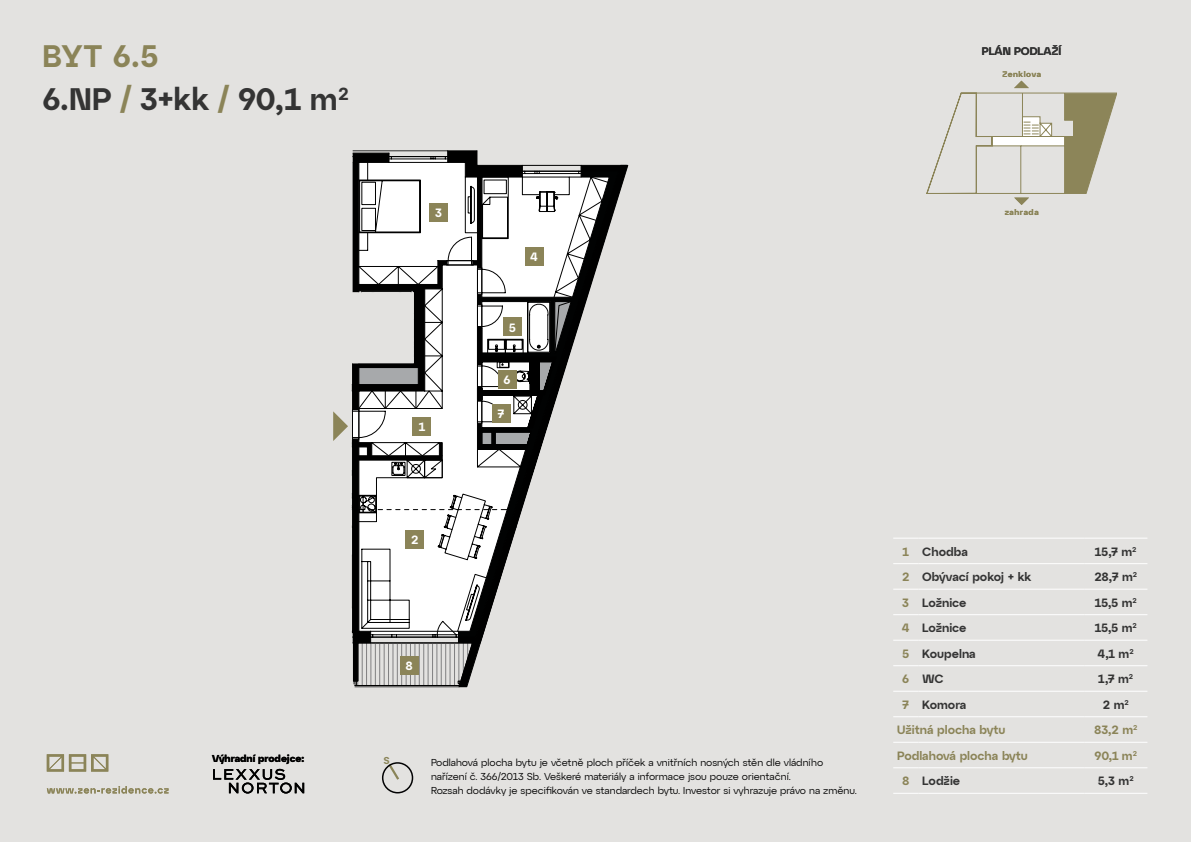
<style>
.page{position:relative;width:1191px;height:842px;background:#e3e2e0}
.page>*{position:absolute;margin:0;border:0;box-sizing:border-box;transform-origin:0 0}
.t1{font:600 31px/43.2px "Atyp Display";color:#343434}
.t2{font:600 12px "Atyp Display";color:#343434}
.t3{font:600 12px "Atyp Display";color:#8b8458}
.t4{font:600 12px "Atyp Display";color:#fff}
.t5{font:600 11px "Atyp Display";color:#343434}
.t6{font:10px/14px "Atyp Display";color:#000}
.t7{font:700 10px "Atyp Display";color:#000}
.t8{font:600 10px "Atyp Display";color:#8a8458}
.t9{font:600 8px "Atyp Display";letter-spacing:.07em;color:#8b8458}
.s1{color:#8b8458}
</style>
<div class="page">
<svg style="left:387px;top:762px;width:14px;height:19px"></svg>
<div style="left:382px;top:762px;width:31px;height:31px;border:1px solid #020203;border-radius:50%"></div>
<svg style="left:47px;top:754px;width:61px;height:17px"></svg>
<svg style="left:47px;top:786px;width:121px;height:7px"></svg>
<svg style="left:213px;top:769px;width:91px;height:24px;background:#9d9c9b"></svg>
<div style="left:457px;top:164px;width:172px;height:523px;background:#e3e2e0"></div>
<svg style="left:352px;top:150px;width:268px;height:488px;background:#c7c6c5"></svg>
<svg style="left:926px;top:81px;width:190px;height:124px;background:#d1cec3"></svg>
<svg style="left:333px;top:151px;width:242px;height:535px"></svg>
<svg style="left:893px;top:538px;width:25px;height:1px"></svg>
<hr style="left:918px;top:538px;width:166px;height:1px;background:#fff">
<hr style="left:1084px;top:538px;width:63px;height:1px;background:#fff">
<svg style="left:893px;top:563px;width:25px;height:1px"></svg>
<hr style="left:918px;top:563px;width:166px;height:1px;background:#fff">
<hr style="left:1084px;top:563px;width:63px;height:1px;background:#fff">
<svg style="left:893px;top:589px;width:25px;height:1px"></svg>
<hr style="left:918px;top:589px;width:166px;height:1px;background:#fff">
<hr style="left:1084px;top:589px;width:63px;height:1px;background:#fff">
<svg style="left:893px;top:614px;width:25px;height:1px"></svg>
<hr style="left:918px;top:614px;width:166px;height:1px;background:#fff">
<hr style="left:1084px;top:614px;width:63px;height:1px;background:#fff">
<svg style="left:893px;top:640px;width:25px;height:1px"></svg>
<hr style="left:918px;top:640px;width:166px;height:1px;background:#fff">
<hr style="left:1084px;top:640px;width:63px;height:1px;background:#fff">
<svg style="left:893px;top:665px;width:25px;height:1px"></svg>
<hr style="left:918px;top:665px;width:166px;height:1px;background:#fff">
<hr style="left:1084px;top:665px;width:63px;height:1px;background:#fff">
<svg style="left:893px;top:691px;width:25px;height:1px"></svg>
<hr style="left:918px;top:691px;width:166px;height:1px;background:#fff">
<hr style="left:1084px;top:691px;width:63px;height:1px;background:#fff">
<svg style="left:893px;top:716px;width:25px;height:1px"></svg>
<hr style="left:918px;top:716px;width:166px;height:1px;background:#fff">
<hr style="left:1084px;top:716px;width:63px;height:1px;background:#fff">
<svg style="left:893px;top:742px;width:25px;height:1px"></svg>
<hr style="left:918px;top:742px;width:166px;height:1px;background:#fff">
<hr style="left:1084px;top:742px;width:63px;height:1px;background:#fff">
<svg style="left:893px;top:767px;width:25px;height:1px"></svg>
<hr style="left:918px;top:767px;width:166px;height:1px;background:#fff">
<hr style="left:1084px;top:767px;width:63px;height:1px;background:#fff">
<svg style="left:893px;top:793px;width:25px;height:1px"></svg>
<hr style="left:918px;top:793px;width:166px;height:1px;background:#fff">
<hr style="left:1084px;top:793px;width:63px;height:1px;background:#fff">
<h1 class="t1" style="left:43px;top:33px;width:308px"><span class="s1">BYT 6.5<br></span>6.NP <span class="s1">/</span> 3+kk <span class="s1">/</span> 90,1 m<sup>2</sup></h1>
<p class="t4" style="left:435px;top:203px;width:8px">3</p>
<p class="t4" style="left:419px;top:417px;width:8px">1</p>
<p class="t4" style="left:530px;top:247px;width:9px">4</p>
<p class="t4" style="left:509px;top:318px;width:9px">5</p>
<p class="t4" style="left:503px;top:370px;width:9px">6</p>
<p class="t4" style="left:498px;top:404px;width:8px">7</p>
<p class="t5" style="left:981px;top:43px;width:81px">PLÁN PODLAŽÍ</p>
<p class="t9" style="left:1002px;top:68px;width:40px">Zenklova</p>
<p class="t9" style="left:1004px;top:206px;width:35px">zahrada</p>
<p class="t4" style="left:411px;top:531px;width:9px">2</p>
<p class="t4" style="left:405px;top:656px;width:9px">8</p>
<p class="t7" style="left:212px;top:751px;width:94px">Výhradní prodejce:</p>
<p class="t8" style="left:383px;top:752px;width:8px">S</p>
<p class="t6" style="left:431px;top:754px;width:427px">Podlahová plocha bytu je včetně ploch příček a vnitřních nosných stěn dle vládního nařízení č. 366/2013 Sb. Veškeré materiály a informace jsou pouze orientační.<br>Rozsah dodávky je specifikován ve standardech bytu. Investor si vyhrazuje právo na změnu.</p>
<p class="t2" style="left:902px;top:542px;width:67px"><span class="s1">1</span> Chodba</p>
<p class="t2" style="left:1095px;top:542px;width:43px">15,7 m<sup>2</sup></p>
<p class="t2" style="left:902px;top:568px;width:131px"><span class="s1">2</span> Obývací pokoj + kk</p>
<p class="t2" style="left:1094px;top:568px;width:44px">28,7 m<sup>2</sup></p>
<p class="t2" style="left:902px;top:593px;width:66px"><span class="s1">3</span> Ložnice</p>
<p class="t2" style="left:1094px;top:593px;width:44px">15,5 m<sup>2</sup></p>
<p class="t2" style="left:902px;top:619px;width:66px"><span class="s1">4</span> Ložnice</p>
<p class="t2" style="left:1094px;top:619px;width:44px">15,5 m<sup>2</sup></p>
<p class="t2" style="left:902px;top:644px;width:75px"><span class="s1">5</span> Koupelna</p>
<p class="t2" style="left:1098px;top:644px;width:37px">4,1 m<sup>2</sup></p>
<p class="t2" style="left:902px;top:670px;width:43px"><span class="s1">6</span> WC</p>
<p class="t2" style="left:1098px;top:670px;width:37px">1,7 m<sup>2</sup></p>
<p class="t2" style="left:902px;top:695px;width:65px"><span class="s1">7</span> Komora</p>
<p class="t2" style="left:1102px;top:695px;width:28px">2 m<sup>2</sup></p>
<p class="t3" style="left:897px;top:721px;width:110px">Užitná plocha bytu</p>
<p class="t3" style="left:1094px;top:721px;width:45px">83,2 m<sup>2</sup></p>
<p class="t3" style="left:897px;top:746px;width:132px">Podlahová plocha bytu</p>
<p class="t3" style="left:1094px;top:746px;width:44px">90,1 m<sup>2</sup></p>
<p class="t2" style="left:902px;top:772px;width:60px"><span class="s1">8</span> Lodžie</p>
<p class="t2" style="left:1097px;top:772px;width:37px">5,3 m<sup>2</sup></p>
</div>
